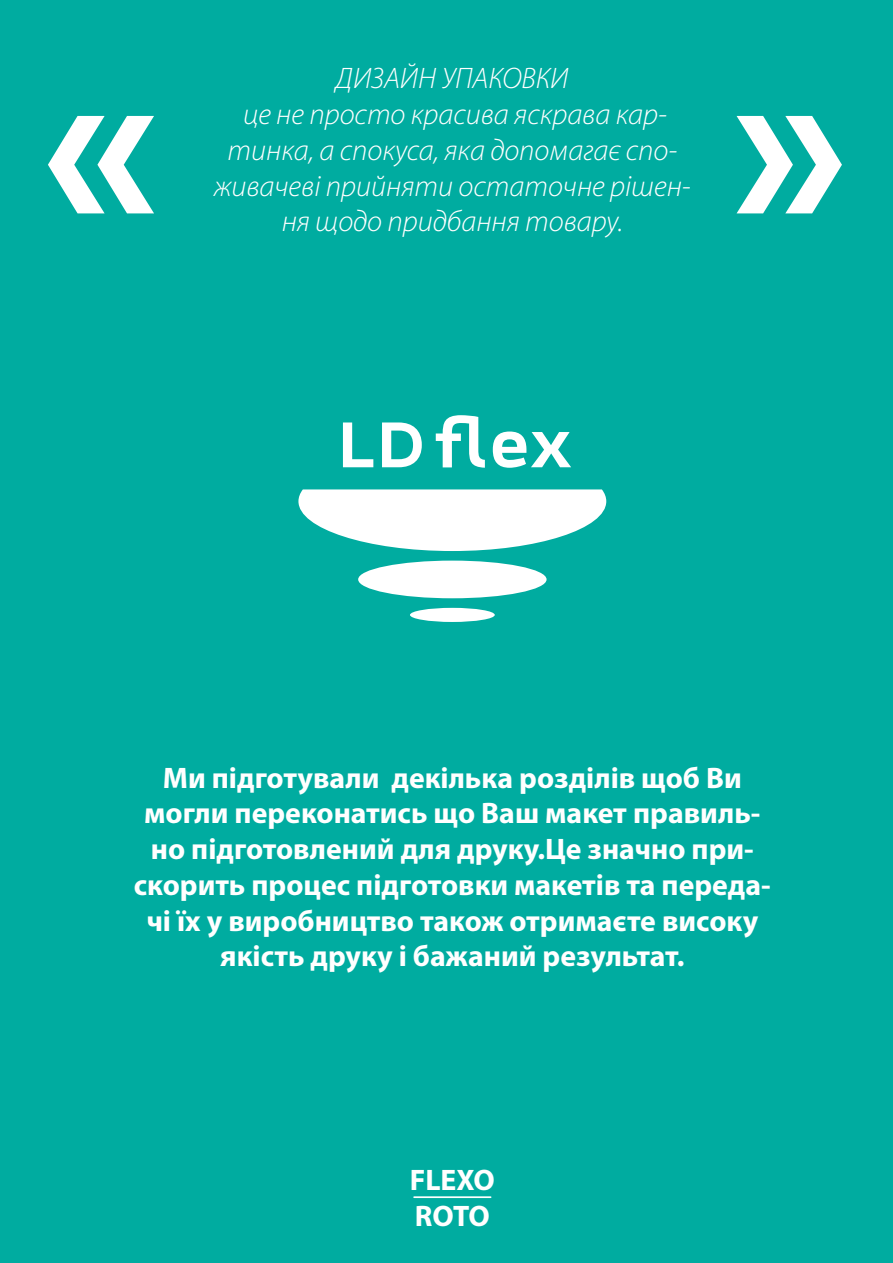
<style>
.page{position:relative;width:893px;height:1263px;background:#00aca0}
.page>*{position:absolute;margin:0;border:0;box-sizing:border-box;transform-origin:0 0}
.t1{font:700 255.15px "Myriad Pro";color:#fff}
.t2{font:700 29.7px/35.7px "Myriad Pro";color:#fff;text-align:center}
.t3{font:italic 300 29.7px/35.7px "Myriad Pro";color:#fff;text-align:center}
</style>
<div class="page">
<svg style="left:298px;top:415px;width:308px;height:207px"></svg>
<hr style="left:414px;top:1196px;width:77px;height:2px;background:#fff">
<p class="t3" style="left:214px;top:61px;width:478px">ДИЗАЙН УПАКОВКИ<br>це не просто красива яскрава кар&shy;тинка, а спокуса, яка допомагає спо&shy;живачеві прийняти остаточне рішен&shy;ня щодо придбання товару.</p>
<h1 class="t1" style="left:41px;top:-23px;width:120px">«</h1>
<h1 class="t1" style="left:731px;top:-23px;width:120px">»</h1>
<p class="t2" style="left:134px;top:759px;width:639px">Ми підготували декілька розділів щоб Ви могли переконатись що Ваш макет правиль&shy;но підготовлений для друку.Це значно при&shy;скорить процес підготовки макетів та переда&shy;чі їх у виробництво також отримаєте високу якість друку і бажаний результат.</p>
<p class="t2" style="left:410px;top:1161px;width:87px;text-align:left">FLEXO<br>ROTO</p>
</div>
